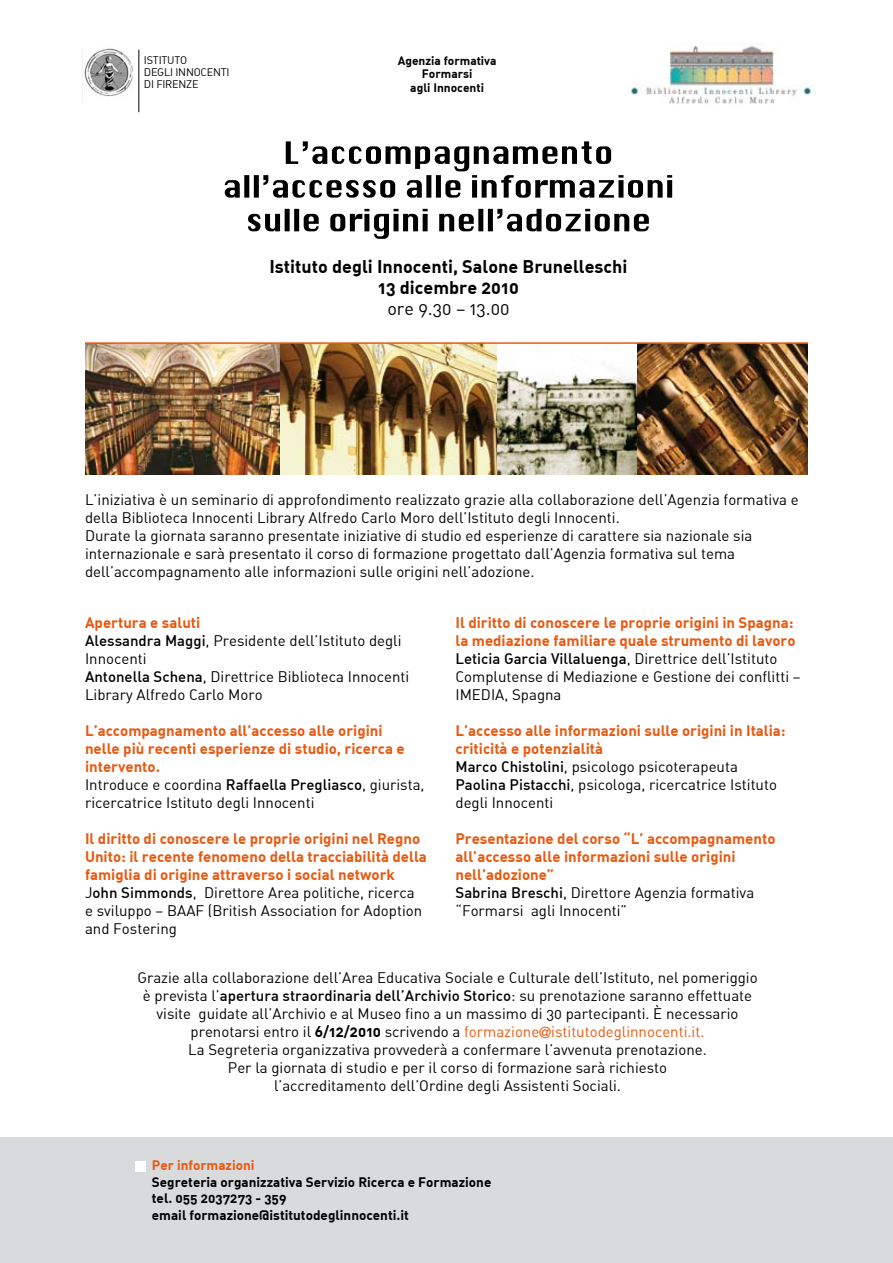
<style>
.page{position:relative;width:893px;height:1263px;background:#fff}
.page>*{position:absolute;margin:0;border:0;box-sizing:border-box;transform-origin:0 0}
.t1{font:700 18px/21px "DIN Alternate";color:#000;text-align:center}
.t2{font:18px "DIN Alternate";color:#000}
.t3{font:15px/18px "DIN Alternate";color:#000}
.t4{font:700 15px/18px "DIN Alternate";color:#e85911}
.t5{font:700 13.5px/16.5px "DIN Alternate";color:#000}
.t6{font:700 13.5px "DIN Alternate";color:#e85911}
.t7{font:700 12px/13.5px "DIN Alternate";color:#000;text-align:center}
.t8{font:10.8px/12px "DIN Alternate";letter-spacing:-.02em;color:#000}
.s1{font-weight:700;color:#e85911}
.s2{font-weight:500}
.s3{font-weight:400;color:#000}
.s4{font-weight:500;color:#000}
.s5{font-weight:700}
.s6{color:#e85911}
.s7{font-family:"DIN Neuzeit Grotesk";font-weight:700;font-stretch:condensed;color:#e85911}
</style>
<div class="page">
<div style="left:0;top:1137px;width:893px;height:126px;background:#d9dadb"></div>
<svg style="left:248px;top:209px;width:401px;height:30px"></svg>
<svg style="left:225px;top:141px;width:447px;height:57px"></svg>
<div style="left:135px;top:1161px;width:10px;height:10px;background:#fff"></div>
<img style="left:497px;top:344px;width:311px;height:130px">
<img style="left:85px;top:344px;width:412px;height:130px">
<hr style="left:85px;top:342px;width:723px;height:2px;background:#e85911">
<img style="left:84px;top:48px;width:56px;height:53px">
<hr style="left:139px;top:50px;width:1px;height:62px;background:#000">
<img style="left:627px;top:45px;width:187px;height:59px">
<p class="t8" style="left:144px;top:54px;width:87px">ISTITUTO<br>DEGLI INNOCENTI<br>DI FIRENZE</p>
<p class="t7" style="left:398px;top:53px;width:100px">Agenzia formativa<br>Formarsi<br>agli Innocenti</p>
<p class="t1" style="left:269px;top:255px;width:360px">Istituto degli Innocenti, Salone Brunelleschi<br>13 dicembre 2010</p>
<p class="t2" style="left:387px;top:297px;width:124px">ore 9.30 – 13.00</p>
<p class="t3" style="left:85px;top:490px;width:715px">L’iniziativa è un seminario di approfondimento realizzato grazie alla collaborazione dell’Agenzia formativa e della Biblioteca Innocenti Library Alfredo Carlo Moro dell’Istituto degli Innocenti.<br>Durate la giornata saranno presentate iniziative di studio ed esperienze di carattere sia nazionale sia internazionale e sarà presentato il corso di formazione progettato dall’Agenzia formativa sul tema dell’accompagnamento alle informazioni sulle origini nell’adozione.</p>
<p class="t3" style="left:85px;top:613px;width:326px"><span class="s1">Apertura e saluti<br></span><span class="s2">Alessandra Maggi</span>, Presidente dell’Istituto degli<br>Innocenti<br><span class="s2">Antonella Schena</span>, Direttrice Biblioteca Innocenti<br>Library Alfredo Carlo Moro</p>
<p class="t4" style="left:85px;top:721px;width:341px">L’accompagnamento all’accesso alle origini<br>nelle più recenti esperienze di studio, ricerca e intervento.<br><span class="s3">Introduce e coordina</span> <span class="s4">Raffaella Pregliasco</span><span class="s3">, giurista, ricercatrice Istituto degli Innocenti</span></p>
<p class="t4" style="left:85px;top:829px;width:343px">Il diritto di conoscere le proprie origini nel Regno Unito: il recente fenomeno della tracciabilità della famiglia di origine attraverso i social network <span class="s3">J</span><span class="s4">ohn Simmonds</span><span class="s3">, Direttore Area politiche, ricerca<br>e sviluppo – BAAF (British Association for Adoption and Fostering</span></p>
<p class="t4" style="left:455px;top:613px;width:347px">Il diritto di conoscere le proprie origini in Spagna: la mediazione familiare quale strumento di lavoro <span class="s4">Leticia Garcia Villaluenga</span><span class="s3">, Direttrice dell’Istituto Complutense di Mediazione e Gestione dei conflitti – IMEDIA, Spagna</span></p>
<p class="t3" style="left:455px;top:721px;width:332px"><span class="s1">L’accesso alle informazioni sulle origini in Italia: criticità e potenzialità<br></span><span class="s2">Marco Chistolini</span>, psicologo psicoterapeuta <span class="s2">Paolina Pistacchi</span>, psicologa, ricercatrice Istituto degli Innocenti</p>
<p class="t4" style="left:455px;top:829px;width:321px">Presentazione del corso “L’ accompagnamento all’accesso alle informazioni sulle origini nell’adozione”<br><span class="s4">Sabrina Breschi</span><span class="s3">, Direttore Agenzia formativa “Formarsi agli Innocenti”</span></p>
<p class="t3" style="left:137px;top:969px;width:622px;text-align:center">Grazie alla collaborazione dell’Area Educativa Sociale e Culturale dell’Istituto, nel pomeriggio è prevista l’<span class="s2">apertura straordinaria dell’Archivio Storico</span>: su prenotazione saranno effettuate visite guidate all’Archivio e al Museo fino a un massimo di 30 partecipanti. È necessario prenotarsi entro il <span class="s5">6/12/2010</span> scrivendo a <span class="s6">formazione</span><span class="s7">@</span><span class="s6">istitutodeglinnocenti.it.<br></span>La Segreteria organizzativa provvederà a confermare l’avvenuta prenotazione.<br>Per la giornata di studio e per il corso di formazione sarà richiesto<br>l’accreditamento dell’Ordine degli Assistenti Sociali.</p>
<p class="t6" style="left:152px;top:1157px;width:104px">Per informazioni</p>
<p class="t5" style="left:152px;top:1173px;width:341px">Segreteria organizzativa Servizio Ricerca e Formazione tel. 055 2037273 - 359<br>email formazione@istitutodeglinnocenti.it</p>
</div>
